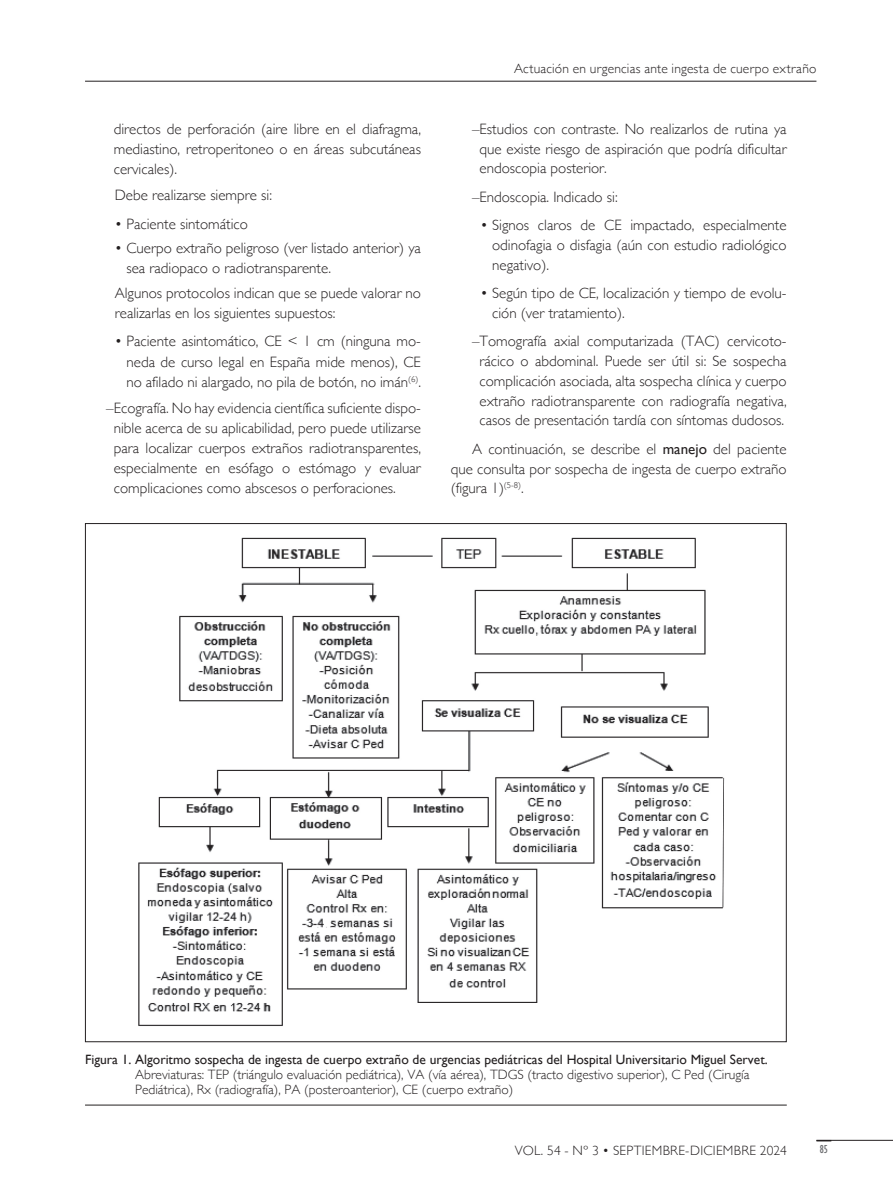
<style>
.page{position:relative;width:893px;height:1191px;background:#fff}
.page>*{position:absolute;margin:0;border:0;box-sizing:border-box;transform-origin:0 0}
.t1{font:300 15px/19.8px "Gill Sans";color:#231f20;text-align:justify}
.t2{font:300 13.5px/15px "Gill Sans";color:#231f20}
.t3{font:13.5px "Gill Sans";color:#231f20}
.t4{font:300 13.5px "Gill Sans";letter-spacing:.02em;color:#231f20}
.t5{font:500 condensed 12px "Gill Sans Nova";color:#6c6d70}
.s1{font-weight:400}
</style>
<div class="page">
<hr style="left:85px;top:81px;width:731px;height:1px;background:#231f20">
<hr style="left:816px;top:1140px;width:77px;height:1px;background:#231f20">
<img style="left:138px;top:537px;width:587px;height:489px">
<hr style="left:85px;top:1104px;width:702px;height:1px;background:#231f20">
<p class="t1" style="left:114px;top:118px;width:309px">directos de perforación (aire libre en el diafragma, mediastino, retroperitoneo o en áreas subcutáneas cervicales).</p>
<p class="t1" style="left:115px;top:185px;width:159px">Debe realizarse siempre si:</p>
<p class="t1" style="left:115px;top:213px;width:135px">• Paciente sintomático</p>
<p class="t1" style="left:126px;top:238px;width:296px;text-indent:-12px">• Cuerpo extraño peligroso (ver listado anterior) ya sea radiopaco o radiotransparente.</p>
<p class="t1" style="left:115px;top:282px;width:308px">Algunos protocolos indican que se puede valorar no realizarlas en los siguientes supuestos:</p>
<p class="t1" style="left:126px;top:331px;width:296px;text-indent:-12px">• Paciente asintomático, CE &lt; 1 cm (ninguna mo&shy;neda de curso legal en España mide menos), CE no afilado ni alargado, no pila de botón, no imán<sup>(6)</sup>.</p>
<p class="t1" style="left:114px;top:397px;width:309px;text-indent:-8px">–Ecografía. No hay evidencia científica suficiente dispo&shy;nible acerca de su aplicabilidad, pero puede utilizarse para localizar cuerpos extraños radiotransparentes, especialmente en esófago o estómago y evaluar complicaciones como abscesos o perforaciones.</p>
<p class="t2" style="left:514px;top:60px;width:304px">Actuación en urgencias ante ingesta de cuerpo extraño</p>
<p class="t1" style="left:479px;top:118px;width:309px;text-indent:-8px">–Estudios con contraste. No realizarlos de rutina ya que existe riesgo de aspiración que podría dificultar endoscopia posterior.</p>
<p class="t1" style="left:472px;top:186px;width:147px">–Endoscopia. Indicado si:</p>
<p class="t1" style="left:492px;top:214px;width:296px;text-indent:-12px">• Signos claros de CE impactado, especialmente odinofagia o disfagia (aún con estudio radiológico negativo).</p>
<p class="t1" style="left:492px;top:282px;width:296px;text-indent:-12px">• Según tipo de CE, localización y tiempo de evolu&shy;ción (ver tratamiento).</p>
<p class="t1" style="left:472px;top:331px;width:316px;text-align:center">–Tomografía axial computarizada (TAC) cervicoto&shy;rácico o abdominal. Puede ser útil si: Se sospecha complicación asociada, alta sospecha clínica y cuerpo extraño radiotransparente con radiografía negativa, casos de presentación tardía con síntomas dudosos.</p>
<p class="t1" style="left:451px;top:438px;width:337px;text-indent:21px">A continuación, se describe el <span class="s1">manejo</span> del paciente que consulta por sospecha de ingesta de cuerpo extraño (figura 1)<sup>(5-8)</sup>.</p>
<p class="t3" style="left:85px;top:1051px;width:684px">Figura 1. Algoritmo sospecha de ingesta de cuerpo extraño de urgencias pediátricas del Hospital Universitario Miguel Servet.</p>
<p class="t2" style="left:135px;top:1066px;width:616px">Abreviaturas: TEP (triángulo evaluación pediátrica), VA (vía aérea), TDGS (tracto digestivo superior), C Ped (Cirugía<br>Pediátrica), Rx (radiografía), PA (posteroanterior), CE (cuerpo extraño)</p>
<p class="t4" style="left:515px;top:1139px;width:273px">VOL. 54 - Nº 3 • SEPTIEMBRE-DICIEMBRE 2024</p>
<p class="t5" style="left:820px;top:1141px;width:10px">85</p>
</div>
